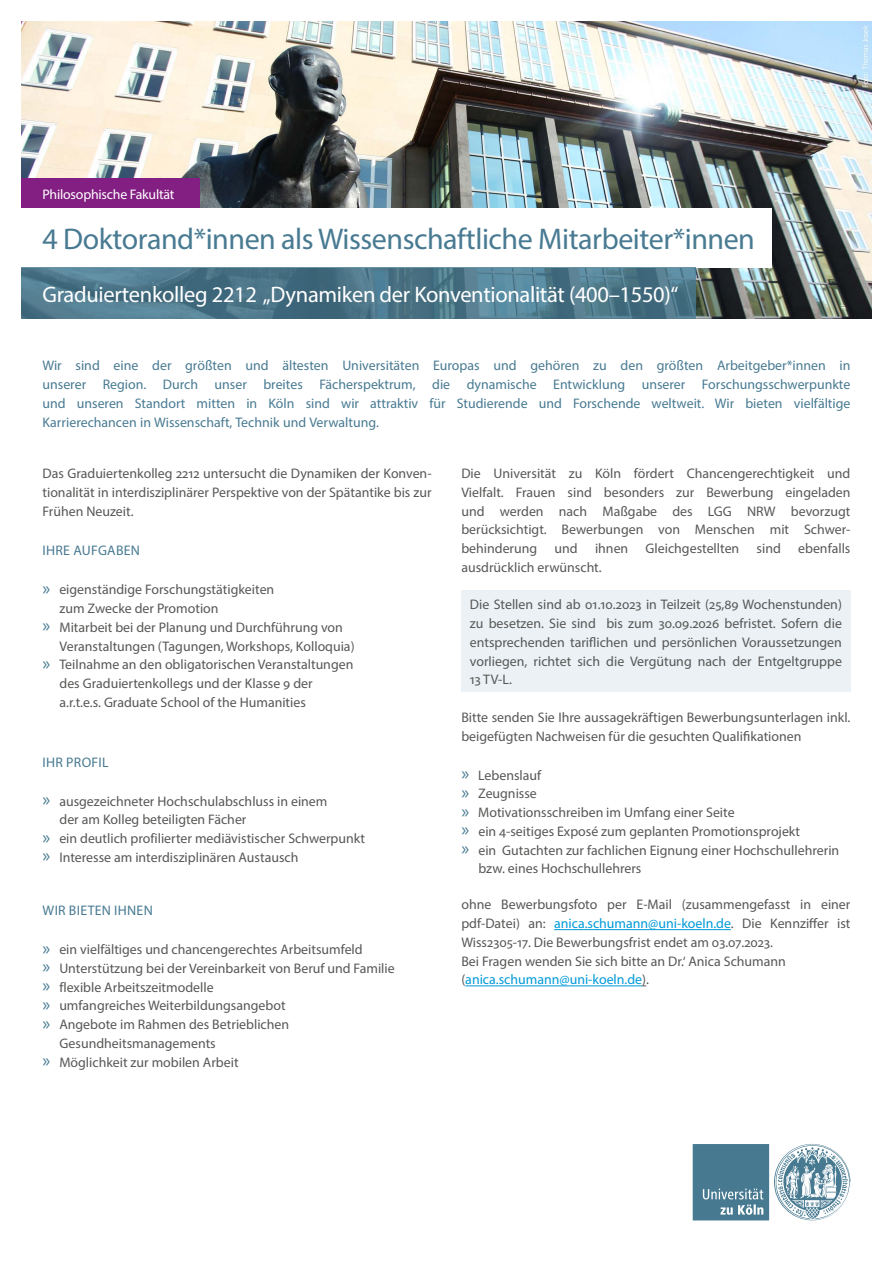
<style>
.page{position:relative;width:893px;height:1263px;background:#fff}
.page>*{position:absolute;margin:0;border:0;box-sizing:border-box;transform-origin:0 0}
.t1{font:30px "Myriad Pro";letter-spacing:-.015em;color:#487a92}
.t2{font:22.5px "Myriad Pro";letter-spacing:-.015em;color:#fff}
.t3{font:13.8px/18.8px "Myriad Pro";color:#575756;text-align:justify}
.t4{font:13.8px/18.8px "Myriad Pro";color:#487a92;text-align:justify}
.t5{font:13.8px "Myriad Pro";letter-spacing:.02em;color:#487a92}
.t6{font:13.8px "Myriad Pro";letter-spacing:-.015em;color:#fff}
.s1{font-size:18.75px;color:#487a92}
.s2{color:#009ad8}
</style>
<div class="page">
<div style="left:461px;top:590px;width:389px;height:102px;background:#ebf1f5"></div>
<hr style="left:554px;top:929px;width:177px;height:1px;background:#009ad8">
<hr style="left:465px;top:985px;width:177px;height:1px;background:#009ad8">
<img style="left:21px;top:21px;width:851px;height:298px">
<div style="left:21px;top:208px;width:751px;height:60px;background:#fff"></div>
<svg style="left:21px;top:268px;width:674px;height:51px;background:#4c778a"></svg>
<svg style="left:693px;top:1144px;width:157px;height:76px"></svg>
<div style="left:21px;top:179px;width:179px;height:29px;background:#831f82"></div>
<p class="t6" style="left:43px;top:185px;width:133px">Philosophische Fakultät</p>
<h1 class="t1" style="left:43px;top:221px;width:714px">4 Doktorand*innen als Wissenschaftliche Mitarbeiter*innen</h1>
<h2 class="t2" style="left:43px;top:280px;width:637px">Graduiertenkolleg 2212 „Dynamiken der Konventionalität (400–1550)“</h2>
<p class="t4" style="left:43px;top:356px;width:809px">Wir sind eine der größten und ältesten Universitäten Europas und gehören zu den größten Arbeitgeber*innen in unserer Region. Durch unser breites Fächerspektrum, die dynamische Entwicklung unserer Forschungsschwerpunkte und unseren Standort mitten in Köln sind wir attraktiv für Studierende und Forschende weltweit. Wir bieten vielfältige Karrierechancen in Wissenschaft, Technik und Verwaltung.</p>
<p class="t3" style="left:43px;top:464px;width:391px">Das Graduiertenkolleg 2212 untersucht die Dynamiken der Konven&shy;tionalität in interdisziplinärer Perspektive von der Spätantike bis zur Frühen Neuzeit.</p>
<p class="t5" style="left:43px;top:542px;width:99px">IHRE AUFGABEN</p>
<p class="t3" style="left:43px;top:580px;width:233px"><span class="s1">»</span> eigenständige Forschungstätigkeiten</p>
<p class="t3" style="left:60px;top:599px;width:161px">zum Zwecke der Promotion</p>
<p class="t3" style="left:43px;top:618px;width:302px"><span class="s1">»</span> Mitarbeit bei der Planung und Durchführung von</p>
<p class="t3" style="left:60px;top:636px;width:297px">Veranstaltungen (Tagungen, Workshops, Kolloquia)</p>
<p class="t3" style="left:43px;top:655px;width:312px"><span class="s1">»</span> Teilnahme an den obligatorischen Veranstaltungen</p>
<p class="t3" style="left:60px;top:674px;width:255px">des Graduiertenkollegs und der Klasse 9 der</p>
<p class="t3" style="left:60px;top:692px;width:248px">a.r.t.e.s. Graduate School of the Humanities</p>
<p class="t5" style="left:43px;top:753px;width:68px">IHR PROFIL</p>
<p class="t3" style="left:43px;top:791px;width:286px"><span class="s1">»</span> ausgezeichneter Hochschulabschluss in einem</p>
<p class="t3" style="left:60px;top:810px;width:188px">der am Kolleg beteiligten Fächer</p>
<p class="t3" style="left:43px;top:829px;width:324px"><span class="s1">»</span> ein deutlich profilierter mediävistischer Schwerpunkt</p>
<p class="t3" style="left:43px;top:847px;width:257px"><span class="s1">»</span> Interesse am interdisziplinären Austausch</p>
<p class="t5" style="left:43px;top:902px;width:112px">WIR BIETEN IHNEN</p>
<p class="t3" style="left:43px;top:940px;width:322px"><span class="s1">»</span> ein vielfältiges und chancengerechtes Arbeitsumfeld</p>
<p class="t3" style="left:43px;top:958px;width:354px"><span class="s1">»</span> Unterstützung bei der Vereinbarkeit von Beruf und Familie</p>
<p class="t3" style="left:43px;top:977px;width:173px"><span class="s1">»</span> flexible Arbeitszeitmodelle</p>
<p class="t3" style="left:43px;top:996px;width:245px"><span class="s1">»</span> umfangreiches Weiterbildungsangebot</p>
<p class="t3" style="left:43px;top:1015px;width:248px"><span class="s1">»</span> Angebote im Rahmen des Betrieblichen</p>
<p class="t3" style="left:60px;top:1033px;width:158px">Gesundheitsmanagements</p>
<p class="t3" style="left:43px;top:1052px;width:198px"><span class="s1">»</span> Möglichkeit zur mobilen Arbeit</p>
<p class="t3" style="left:461px;top:464px;width:391px">Die Universität zu Köln fördert Chancengerechtigkeit und Vielfalt. Frauen sind besonders zur Bewerbung eingeladen und werden nach Maßgabe des LGG NRW bevorzugt berücksichtigt. Bewerbungen von Menschen mit Schwer&shy;behinderung und ihnen Gleichgestellten sind ebenfalls ausdrücklich erwünscht.</p>
<p class="t3" style="left:470px;top:595px;width:374px">Die Stellen sind ab 01.10.2023 in Teilzeit (25,89 Wochenstunden) zu besetzen. Sie sind bis zum 30.09.2026 befristet. Sofern die entsprechenden tariflichen und persönlichen Voraussetzungen vorliegen, richtet sich die Vergütung nach der Entgeltgruppe 13 TV-L.</p>
<p class="t3" style="left:461px;top:708px;width:391px">Bitte senden Sie Ihre aussagekräftigen Bewerbungsunterlagen inkl. beigefügten Nachweisen für die gesuchten Qualifikationen</p>
<p class="t3" style="left:461px;top:765px;width:81px"><span class="s1">»</span> Lebenslauf</p>
<p class="t3" style="left:461px;top:784px;width:77px"><span class="s1">»</span> Zeugnisse</p>
<p class="t3" style="left:461px;top:803px;width:275px"><span class="s1">»</span> Motivationsschreiben im Umfang einer Seite</p>
<p class="t3" style="left:461px;top:822px;width:340px"><span class="s1">»</span> ein 4-seitiges Exposé zum geplanten Promotionsprojekt</p>
<p class="t3" style="left:461px;top:840px;width:379px"><span class="s1">»</span> ein Gutachten zur fachlichen Eignung einer Hochschullehrerin</p>
<p class="t3" style="left:478px;top:859px;width:165px">bzw. eines Hochschullehrers</p>
<p class="t3" style="left:461px;top:895px;width:391px;text-align:left">ohne Bewerbungsfoto per E-Mail (zusammengefasst in einer pdf-Datei) an: <span class="s2">anica.schumann@uni-koeln.de</span>. Die Kennziffer ist Wiss2305-17. Die Bewerbungsfrist endet am 03.07.2023.<br>Bei Fragen wenden Sie sich bitte an Dr.‘ Anica Schumann (<span class="s2">anica.schumann@uni-koeln.de</span>).</p>
</div>
